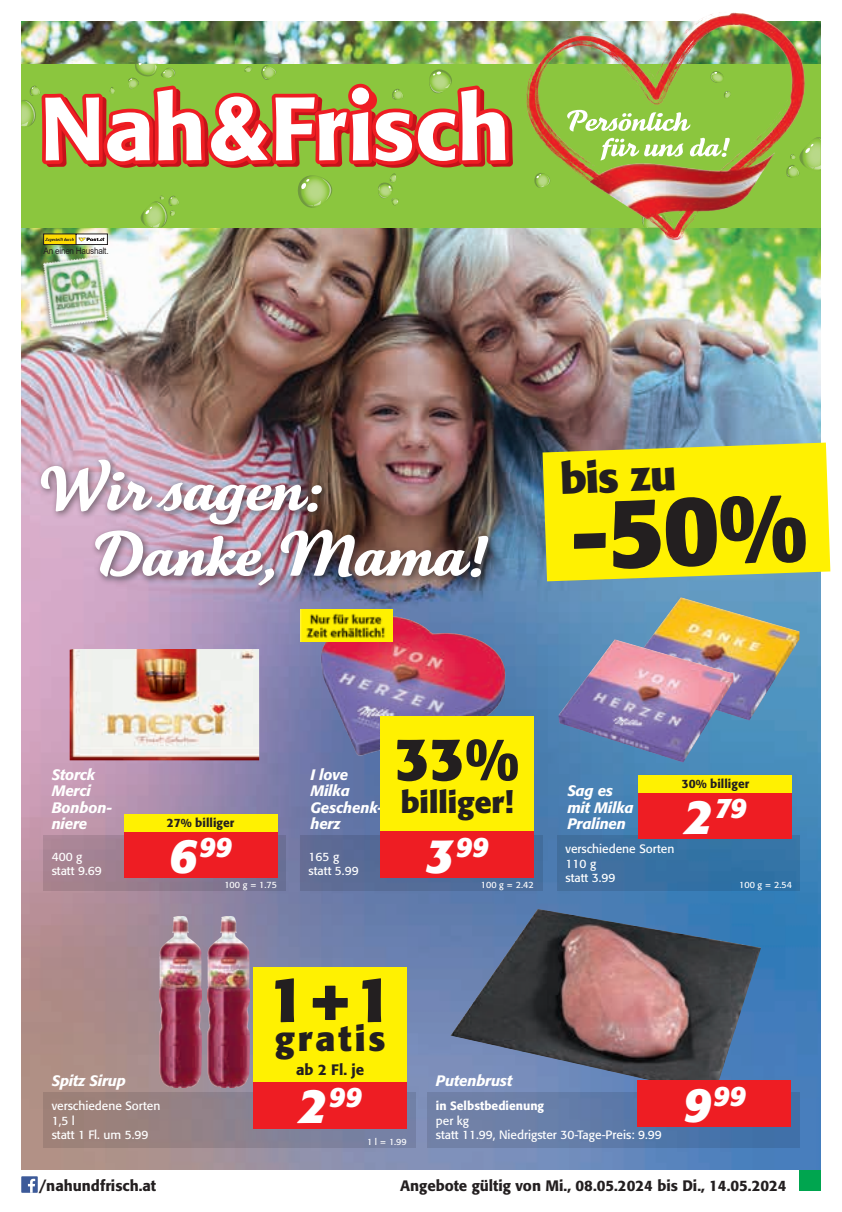
<style>
.page{position:relative;width:842px;height:1212px;background:#fff}
.page>*{position:absolute;margin:0;border:0;box-sizing:border-box;transform-origin:0 0}
.t1{font:700 98.4px "Formata Std";color:#231f20}
.t2{font:700 63px "Formata Std";color:#231f20}
.t3{font:61.65px/65.2px "Tartine Script Pro Bld";color:#fff}
.t4{font:700 60px "Formata Std";color:#231f20}
.t5{font:700 42.15px "Formata Std";color:#231f20}
.t6{font:700 34.5px "Formata Std";letter-spacing:.09em;color:#231f20}
.t7{font:700 30px "Formata Std";color:#231f20}
.t8{font:italic 700 28.05px "Formata Std";letter-spacing:.005em;color:#fff}
.t9{font:italic 500 15px/16.5px "Formata Std";letter-spacing:-.01em;color:#fff}
.t10{font:500 15px "Formata Std";color:#231f20}
.t11{font:12px/14.4px "Formata Std";color:#fff}
.t12{font:500 12px "Formata Std";color:#231f20}
.t13{font:500 12px "Formata Std";color:#fff}
.t14{font:9px "Formata Std";color:#fff}
.t15{font:9px "Arial";letter-spacing:-.03em;color:#231f20;scale:.91 1}
.s1{font-size:48px}
</style>
<div class="page">
<div style="left:799px;top:1169px;width:22px;height:22px;background:#00a54f"></div>
<img style="left:21px;top:21px;width:800px;height:1148px">
<div style="left:21px;top:64px;width:800px;height:163px;background:#8bc63e"></div>
<svg style="left:811px;top:137px;width:10px;height:33px"></svg>
<img style="left:526px;top:12px;width:285px;height:240px">
<svg style="left:567px;top:110px;width:123px;height:21px"></svg>
<svg style="left:600px;top:138px;width:130px;height:22px"></svg>
<svg style="left:21px;top:64px;width:492px;height:163px"></svg>
<svg style="left:44px;top:234px;width:64px;height:11px"></svg>
<div style="left:38px;top:254px;width:73px;height:79px;background:#231f20;opacity:.5"></div>
<img style="left:43px;top:255px;width:67px;height:74px">
<div style="left:21px;top:1176px;width:17px;height:17px;background:#3c5a99"></div>
<svg style="left:28px;top:1179px;width:7px;height:14px"></svg>
<div style="left:37px;top:455px;width:461px;height:140px;background:#231f20;opacity:.5"></div>
<svg style="left:542px;top:443px;width:288px;height:138px;background:#f0e60f"></svg>
<div style="left:427px;top:1092px;width:372px;height:55px;background:linear-gradient(to right,#7984a7,#3b6ea8)"></div>
<img style="left:450px;top:909px;width:311px;height:183px">
<img style="left:321px;top:616px;width:184px;height:140px">
<svg style="left:43px;top:1092px;width:372px;height:56px;background:#927f85"></svg>
<div style="left:254px;top:1081px;width:153px;height:47px;background:#ee1d23"></div>
<div style="left:254px;top:967px;width:153px;height:114px;background:#fff101"></div>
<img style="left:160px;top:917px;width:41px;height:170px">
<img style="left:208px;top:917px;width:41px;height:170px">
<div style="left:43px;top:836px;width:243px;height:55px;background:linear-gradient(to right,#af8791,#706d8f)"></div>
<div style="left:557px;top:836px;width:242px;height:55px;background:linear-gradient(to right,#426f9f,#2e73a7)"></div>
<div style="left:300px;top:836px;width:242px;height:55px;background:linear-gradient(to right,#626a93,#466d9d)"></div>
<img style="left:70px;top:649px;width:189px;height:111px">
<img style="left:300px;top:609px;width:92px;height:32px">
<img style="left:624px;top:597px;width:175px;height:123px">
<div style="left:124px;top:831px;width:153px;height:47px;background:#ee1d23"></div>
<div style="left:124px;top:814px;width:153px;height:17px;background:#fff101"></div>
<div style="left:381px;top:831px;width:153px;height:47px;background:#ee1d23"></div>
<div style="left:381px;top:716px;width:153px;height:115px;background:#fff101"></div>
<div style="left:639px;top:792px;width:153px;height:47px;background:#ee1d23"></div>
<div style="left:639px;top:775px;width:153px;height:17px;background:#fff101"></div>
<img style="left:558px;top:639px;width:175px;height:123px">
<div style="left:638px;top:1080px;width:153px;height:47px;background:#ee1d23"></div>
<p class="t15" style="left:44px;top:244px;width:73px">An einen Haushalt.</p>
<h3 class="t3" style="left:91px;top:457px;width:398px;text-indent:-54px">Wir sagen:<br>Danke,Mama!</h3>
<h3 class="t5" style="left:559px;top:452px;width:118px;rotate:-2deg">bis zu</h3>
<h1 class="t1" style="left:568px;top:473px;width:240px;rotate:-2deg">-50%</h1>
<p class="t9" style="left:52px;top:766px;width:62px">Storck<br>Merci<br>Bonbon&shy;niere</p>
<p class="t12" style="left:167px;top:816px;width:69px">27% billiger</p>
<p class="t9" style="left:310px;top:766px;width:74px">I love<br>Milka<br>Geschenk&shy;herz</p>
<h3 class="t4" style="left:395px;top:722px;width:126px">33%</h3>
<h3 class="t7" style="left:401px;top:784px;width:114px">billiger!</h3>
<h3 class="t8" style="left:684px;top:790px;width:64px"><span class="s1">2</span>79</h3>
<p class="t12" style="left:682px;top:777px;width:69px">30% billiger</p>
<p class="t9" style="left:567px;top:783px;width:68px">Sag es mit Milka<br>Pralinen</p>
<h3 class="t8" style="left:169px;top:830px;width:64px"><span class="s1">6</span>99</h3>
<h3 class="t8" style="left:426px;top:830px;width:64px"><span class="s1">3</span>99</h3>
<p class="t11" style="left:52px;top:850px;width:52px;line-height:13.5px">400 g statt 9.69</p>
<p class="t11" style="left:566px;top:842px;width:110px">verschiedene Sorten<br>110 g<br>statt 3.99</p>
<p class="t11" style="left:309px;top:850px;width:52px;line-height:13.5px">165 g statt 5.99</p>
<p class="t14" style="left:224px;top:879px;width:54px">100 g = 1.75</p>
<p class="t14" style="left:481px;top:879px;width:54px">100 g = 2.42</p>
<p class="t14" style="left:739px;top:879px;width:54px">100 g = 2.54</p>
<p class="t9" style="left:52px;top:1072px;width:76px">Spitz Sirup</p>
<p class="t11" style="left:52px;top:1099px;width:110px">verschiedene Sorten<br>1,5 l<br>statt 1 Fl. um 5.99</p>
<h2 class="t2" style="left:268px;top:960px;width:125px">1+1</h2>
<h3 class="t6" style="left:275px;top:1017px;width:113px">gratis</h3>
<p class="t10" style="left:296px;top:1060px;width:70px">ab 2 Fl. je</p>
<h3 class="t8" style="left:299px;top:1080px;width:64px"><span class="s1">2</span>99</h3>
<p class="t14" style="left:367px;top:1136px;width:41px">1 l = 1.99</p>
<p class="t9" style="left:436px;top:1072px;width:78px">Putenbrust</p>
<p class="t13" style="left:436px;top:1098px;width:110px">in Selbstbedienung</p>
<p class="t11" style="left:436px;top:1113px;width:227px">per kg<br>statt 11.99, Niedrigster 30-Tage-Preis: 9.99</p>
<h3 class="t8" style="left:683px;top:1079px;width:64px"><span class="s1">9</span>99</h3>
<p class="t10" style="left:39px;top:1176px;width:119px">/nahundfrisch.at</p>
<p class="t10" style="left:400px;top:1176px;width:388px">Angebote gültig von Mi., 08.05.2024 bis Di., 14.05.2024</p>
</div>
